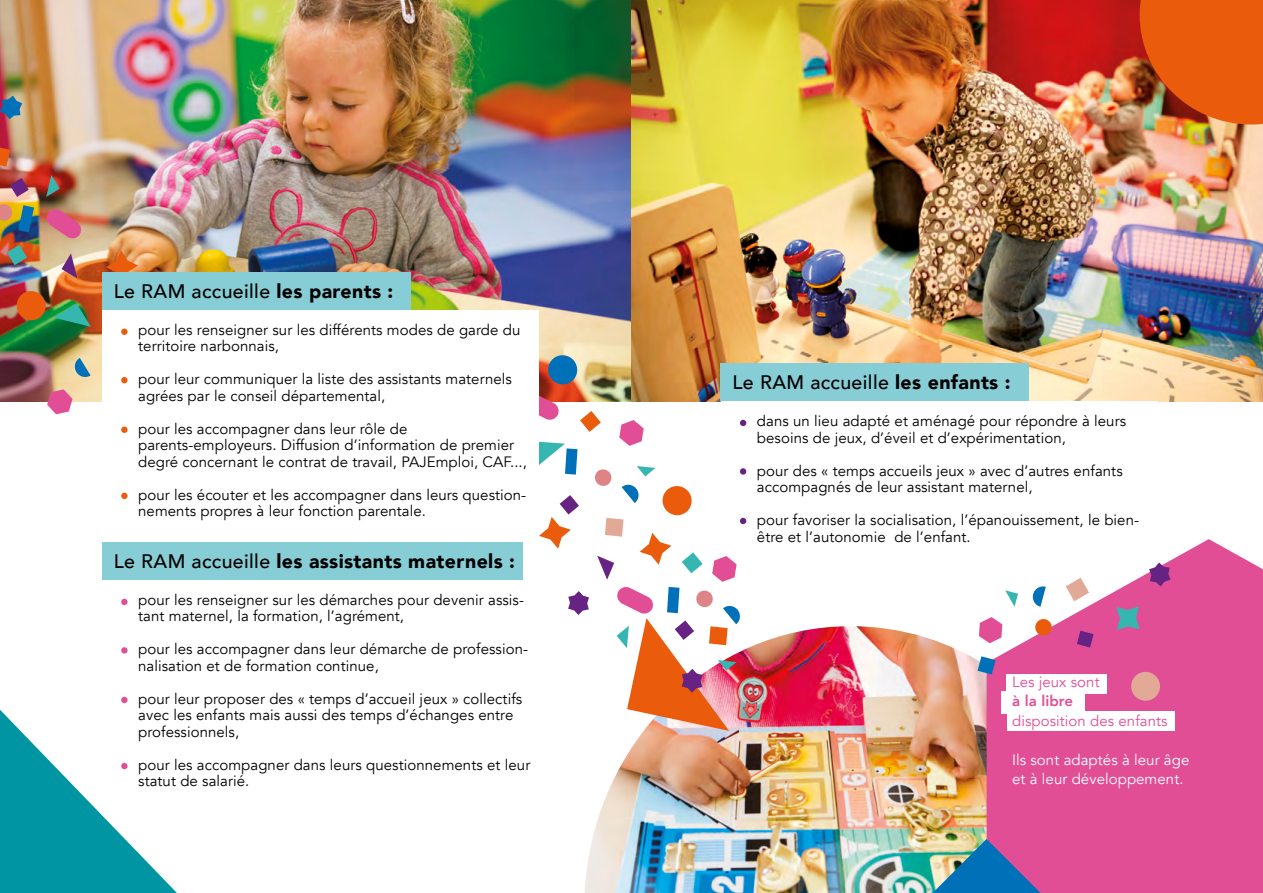
<style>
.page{position:relative;width:1263px;height:893px;background:#fff}
.page>*{position:absolute;margin:0;border:0;box-sizing:border-box;transform-origin:0 0}
.t1{font:500 19.5px "Avenir";letter-spacing:.02em;color:#000}
.t2{font:900 19.5px "Avenir";letter-spacing:.02em;color:#000}
.t3{font:15px/16.5px "Avenir";letter-spacing:.005em;color:#000}
.t4{font:15px/19.5px "Avenir";letter-spacing:.005em;color:#fff}
.t5{font:15px/19.5px "Avenir";letter-spacing:.005em;color:#e24e96}
.s1{font-weight:900}
.s2{font-weight:500}
.s3{font-weight:800}
.s4{color:#fff}
</style>
<div class="page">
<img style="left:0;top:0;width:1263px;height:402px">
<svg style="left:546px;top:353px;width:33px;height:33px"></svg>
<div style="left:721px;top:401px;width:437px;height:208px;background:#fff"></div>
<div style="left:102px;top:310px;width:437px;height:251px;background:#fff"></div>
<svg style="left:10px;top:178px;width:19px;height:19px"></svg>
<svg style="left:0;top:147px;width:10px;height:20px"></svg>
<svg style="left:0;top:203px;width:34px;height:29px"></svg>
<svg style="left:7px;top:245px;width:20px;height:20px"></svg>
<svg style="left:62px;top:253px;width:15px;height:26px"></svg>
<svg style="left:54px;top:304px;width:37px;height:23px"></svg>
<svg style="left:46px;top:175px;width:14px;height:22px"></svg>
<svg style="left:73px;top:358px;width:18px;height:20px"></svg>
<svg style="left:47px;top:389px;width:26px;height:25px"></svg>
<svg style="left:46px;top:208px;width:36px;height:32px"></svg>
<svg style="left:15px;top:289px;width:33px;height:33px"></svg>
<svg style="left:106px;top:250px;width:32px;height:22px"></svg>
<svg style="left:0;top:96px;width:22px;height:23px"></svg>
<div style="left:102px;top:272px;width:308px;height:38px;background:#87cdd6"></div>
<div style="left:721px;top:363px;width:308px;height:38px;background:#87cdd6"></div>
<div style="left:102px;top:542px;width:421px;height:38px;background:#87cdd6"></div>
<img style="left:585px;top:626px;width:401px;height:267px">
<div style="left:121px;top:329px;width:7px;height:6px;background:#ea5b0b;border-radius:50%"></div>
<div style="left:121px;top:599px;width:7px;height:6px;background:#e24e96;border-radius:50%"></div>
<div style="left:121px;top:377px;width:7px;height:6px;background:#ea5b0b;border-radius:50%"></div>
<div style="left:121px;top:647px;width:7px;height:7px;background:#e24e96;border-radius:50%"></div>
<div style="left:121px;top:427px;width:7px;height:6px;background:#ea5b0b;border-radius:50%"></div>
<div style="left:121px;top:697px;width:7px;height:6px;background:#e24e96;border-radius:50%"></div>
<div style="left:121px;top:493px;width:7px;height:6px;background:#ea5b0b;border-radius:50%"></div>
<svg style="left:986px;top:539px;width:277px;height:354px;fill:#e24e96"></svg>
<svg style="left:539px;top:392px;width:207px;height:339px"></svg>
<svg style="left:1140px;top:0;width:123px;height:125px"></svg>
<svg style="left:1077px;top:631px;width:17px;height:16px"></svg>
<svg style="left:1034px;top:618px;width:18px;height:18px"></svg>
<svg style="left:1066px;top:578px;width:23px;height:23px"></svg>
<svg style="left:977px;top:656px;width:18px;height:18px"></svg>
<svg style="left:1005px;top:590px;width:13px;height:17px"></svg>
<svg style="left:1032px;top:585px;width:14px;height:22px"></svg>
<svg style="left:979px;top:617px;width:23px;height:26px"></svg>
<svg style="left:1116px;top:606px;width:24px;height:24px"></svg>
<svg style="left:1149px;top:562px;width:21px;height:24px"></svg>
<svg style="left:0;top:710px;width:177px;height:183px"></svg>
<div style="left:1001px;top:692px;width:83px;height:22px;background:#fff"></div>
<div style="left:1007px;top:674px;width:100px;height:20px;background:#fff"></div>
<div style="left:1007px;top:711px;width:167px;height:19px;background:#fff"></div>
<div style="left:1131px;top:672px;width:29px;height:29px;background:#e3a997;border-radius:50%"></div>
<svg style="left:932px;top:839px;width:108px;height:54px"></svg>
<h1 class="t1" style="left:114px;top:274px;width:281px">Le RAM accueille <span class="s1">les parents :</span></h1>
<p class="t3" style="left:138px;top:322px;width:384px">pour les renseigner sur les différents modes de garde du territoire narbonnais,</p>
<p class="t3" style="left:138px;top:371px;width:375px">pour leur communiquer la liste des assistants maternels agrées par le conseil départemental,</p>
<p class="t3" style="left:138px;top:421px;width:390px">pour les accompagner dans leur rôle de parents-employeurs. Diffusion d’information de premier degré concernant le contrat de travail, PAJEmploi, CAF...,</p>
<p class="t3" style="left:138px;top:487px;width:390px">pour les écouter et les accompagner dans leurs question&shy;nements propres à leur fonction parentale.</p>
<h1 class="t2" style="left:114px;top:545px;width:403px"><span class="s2">Le RAM accueille</span> les assistants maternels :</h1>
<p class="t3" style="left:138px;top:592px;width:387px">pour les renseigner sur les démarches pour devenir assis&shy;tant maternel, la formation, l’agrément,</p>
<p class="t3" style="left:138px;top:641px;width:391px">pour les accompagner dans leur démarche de profession&shy;nalisation et de formation continue,</p>
<p class="t3" style="left:138px;top:691px;width:385px">pour leur proposer des « temps d’accueil jeux » collectifs avec les enfants mais aussi des temps d’échanges entre professionnels,</p>
<p class="t3" style="left:138px;top:757px;width:394px">pour les accompagner dans leurs questionnements et leur statut de salarié.</p>
<h1 class="t1" style="left:732px;top:366px;width:280px">Le RAM accueille <span class="s1">les enfants :</span></h1>
<p class="t3" style="left:757px;top:413px;width:371px">dans un lieu adapté et aménagé pour répondre à leurs besoins de jeux, d’éveil et d’expérimentation,</p>
<p class="t3" style="left:757px;top:462px;width:367px">pour des « temps accueils jeux » avec d’autres enfants accompagnés de leur assistant maternel,</p>
<p class="t3" style="left:757px;top:512px;width:384px">pour favoriser la socialisation, l’épanouissement, le bien&shy;être et l’autonomie de l’enfant.</p>
<p class="t5" style="left:1012px;top:672px;width:89px">Les jeux sont</p>
<p class="t5" style="left:1012px;top:692px;width:161px"><span class="s3">à la libre<br></span>disposition des enfants<span class="s4">.</span></p>
<p class="t4" style="left:1012px;top:750px;width:179px">Ils sont adaptés à leur âge et à leur développement.</p>
</div>
